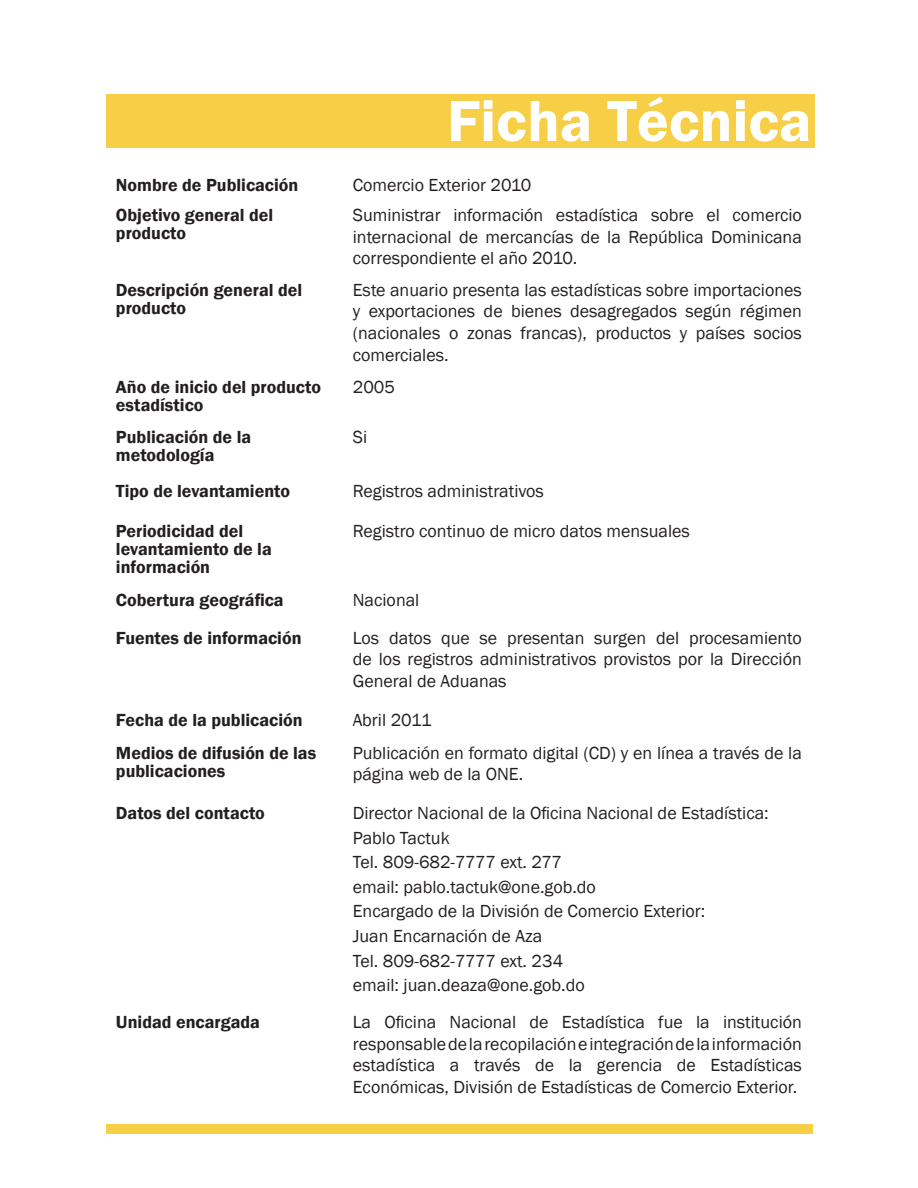
<style>
.page{position:relative;width:918px;height:1188px;background:#fff}
.page>*{position:absolute;margin:0;border:0;box-sizing:border-box;transform-origin:0 0}
.titulo_1{font:600 60px "Franklin Gothic";color:#fff}
.contenido{font:18px/21.6px "Franklin Gothic";color:#231f20;text-align:justify}
.negrita{font:600 18px/18px "Franklin Gothic";color:#231f20}
</style>
<div class="page">
<div style="left:106px;top:94px;width:708px;height:54px;background:#f6cf46"></div>
<div style="left:106px;top:1125px;width:707px;height:9px;background:#f6cf46"></div>
<p class="titulo_1" style="left:447px;top:84px;width:366px">Ficha Técnica</p>
<p class="negrita" style="left:116px;top:176px;width:184px">Nombre de Publicación</p>
<p class="contenido" style="left:353px;top:174px;width:180px">Comercio Exterior 2010</p>
<p class="negrita" style="left:116px;top:206px;width:159px">Objetivo general del producto</p>
<p class="contenido" style="left:353px;top:205px;width:451px">Suministrar información estadística sobre el comercio internacional de mercancías de la República Dominicana correspondiente el año 2010.</p>
<p class="negrita" style="left:116px;top:281px;width:188px">Descripción general del producto</p>
<p class="contenido" style="left:353px;top:279px;width:451px">Este anuario presenta las estadísticas sobre importaciones y exportaciones de bienes desagregados según régimen (nacionales o zonas francas), productos y países socios comerciales.</p>
<p class="negrita" style="left:116px;top:378px;width:207px">Año de inicio del producto estadístico</p>
<p class="contenido" style="left:353px;top:377px;width:44px">2005</p>
<p class="negrita" style="left:116px;top:428px;width:137px">Publicación de la metodología</p>
<p class="contenido" style="left:353px;top:427px;width:16px">Si</p>
<p class="negrita" style="left:116px;top:482px;width:176px">Tipo de levantamiento</p>
<p class="contenido" style="left:353px;top:481px;width:193px">Registros administrativos</p>
<p class="negrita" style="left:116px;top:522px;width:157px">Periodicidad del levantamiento de la información</p>
<p class="contenido" style="left:353px;top:520px;width:339px">Registro continuo de micro datos mensuales</p>
<p class="negrita" style="left:116px;top:591px;width:169px">Cobertura geográfica</p>
<p class="contenido" style="left:353px;top:589px;width:68px">Nacional</p>
<p class="negrita" style="left:116px;top:629px;width:187px">Fuentes de información</p>
<p class="contenido" style="left:353px;top:627px;width:451px">Los datos que se presentan surgen del procesamiento de los registros administrativos provistos por la Dirección General de Aduanas</p>
<p class="negrita" style="left:116px;top:711px;width:188px">Fecha de la publicación</p>
<p class="contenido" style="left:353px;top:709px;width:81px">Abril 2011</p>
<p class="negrita" style="left:116px;top:744px;width:202px">Medios de difusión de las publicaciones</p>
<p class="contenido" style="left:353px;top:742px;width:451px">Publicación en formato digital (CD) y en línea a través de la página web de la ONE.</p>
<p class="negrita" style="left:116px;top:804px;width:151px">Datos del contacto</p>
<p class="contenido" style="left:353px;top:803px;width:417px">Director Nacional de la Oficina Nacional de Estadística:</p>
<p class="contenido" style="left:353px;top:827px;width:98px">Pablo Tactuk</p>
<p class="contenido" style="left:353px;top:852px;width:211px">Tel. 809-682-7777 ext. 277</p>
<p class="contenido" style="left:353px;top:876px;width:245px">email: pablo.tactuk@one.gob.do</p>
<p class="contenido" style="left:353px;top:901px;width:354px">Encargado de la División de Comercio Exterior:</p>
<p class="contenido" style="left:353px;top:926px;width:191px">Juan Encarnación de Aza</p>
<p class="contenido" style="left:353px;top:950px;width:212px">Tel. 809-682-7777 ext. 234</p>
<p class="contenido" style="left:353px;top:975px;width:234px">email: juan.deaza@one.gob.do</p>
<p class="negrita" style="left:116px;top:1013px;width:146px">Unidad encargada</p>
<p class="contenido" style="left:353px;top:1012px;width:451px">La Oficina Nacional de Estadística fue la institución responsable de la recopilación e integración de la información estadística a través de la gerencia de Estadísticas Económicas, División de Estadísticas de Comercio Exterior.</p>
</div>
